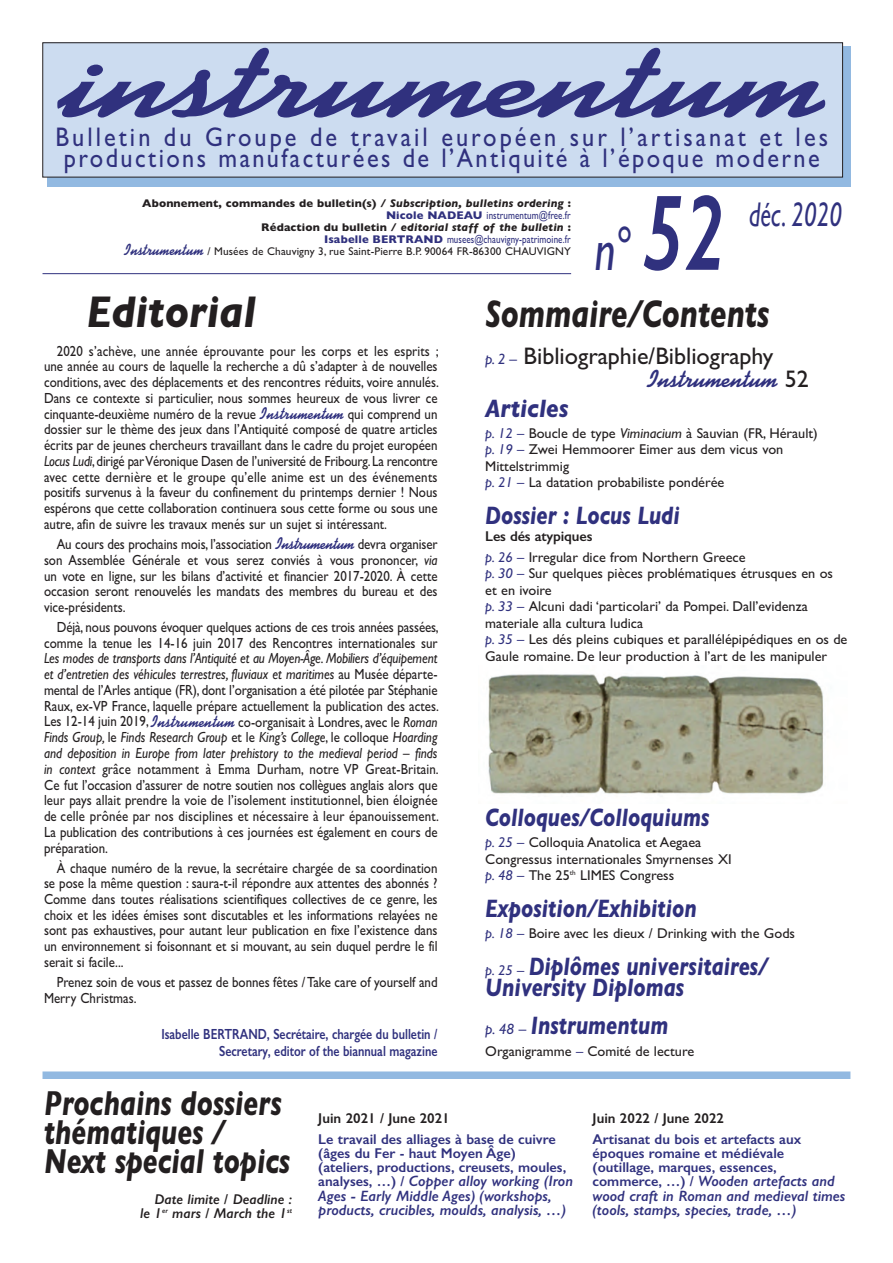
<style>
.page{position:relative;width:893px;height:1263px;background:#fff}
.page>*{position:absolute;margin:0;border:0;box-sizing:border-box;transform-origin:0 0}
.t1{font:700 100.5px "Kaufmann";color:#30317e;scale:1.45 1}
.t2{font:italic 60px "Gill Sans";color:#30317e;scale:.75 1}
.t3{font:italic 700 45px "Gill Sans";color:#231f20;scale:.9 1}
.t4{font:italic 700 39px "Gill Sans";color:#231f20;scale:.77 1}
.t5{font:italic 700 35.1px/28.8px "Gill Sans";color:#231f20;scale:.77 1}
.t6{font:italic 34.5px "Gill Sans";color:#30317e;scale:.7 1}
.t7{font:27px "Gill Sans";letter-spacing:.1em;color:#30317e;scale:.9 1}
.t8{font:27px "Gill Sans";letter-spacing:.125em;color:#30317e;scale:.9 1}
.t9{font:italic 700 25.5px/20.7px "Gill Sans";color:#30317e;scale:.8 1}
.t10{font:italic 700 25.5px "Gill Sans";color:#30317e;scale:.9 1}
.t11{font:24px "Gill Sans";color:#231f20}
.t12{font:700 24px "Kaufmann";color:#30317e}
.t13{font:italic 600 15px/14.2px "Gill Sans";color:#30317e}
.t14{font:14.7px/15.8px "Gill Sans";color:#231f20;text-align:justify;scale:.88 1}
.t15{font:600 14.7px/16.5px "Gill Sans";color:#30317e;text-align:right;scale:.8 1}
.t16{font:14.25px/16.5px "Gill Sans";color:#231f20}
.t17{font:600 14.25px/14.2px "Gill Sans";color:#30317e}
.t18{font:italic 600 14.25px/14.2px "Gill Sans";color:#231f20;text-align:right}
.t19{font:600 14.25px "Gill Sans";color:#231f20}
.t20{font:11.25px/12px "Gill Sans";letter-spacing:.01em;color:#231f20;text-align:right}
.s1{font-weight:700}
.s2{font-weight:700;font-style:italic}
.s3{font-weight:700;color:#30317e}
.s4{color:#30317e}
.s5{font-family:"Kaufmann";font-weight:700;font-size:15.75px;color:#30317e}
.s6{font-weight:600;font-size:108px}
.s7{font-family:"Kaufmann";font-weight:700;font-size:16.5px;color:#30317e}
.s8{font-style:italic}
.s9{font-style:italic;font-size:15px;color:#30317e}
.s10{font-family:"Gill Sans";font-weight:400;color:#231f20}
.s11{font-style:italic;color:#30317e}
.s12{font-weight:600}
.s13{font-weight:400;font-size:14.25px}
.s14{font-weight:400;font-size:15px}
.s15{font-style:normal;font-size:14.25px}
</style>
<div class="page">
<div style="left:47px;top:47px;width:803px;height:140px;background:#92b9e1"></div>
<div style="left:43px;top:43px;width:800px;height:134px;background:#ccdcf0"></div>
<hr style="left:43px;top:273px;width:528px;height:1px;background:#30317e">
<div style="left:43px;top:1071px;width:807px;height:8px;background:#92b9e1"></div>
<img style="left:488px;top:674px;width:336px;height:120px">
<h1 class="t1" style="left:61px;top:47px;width:528px">instrumentum</h1>
<h3 class="t7" style="left:64px;top:142px;width:841px">productions manufacturées de l’Antiquité à l’époque moderne</h3>
<p class="t20" style="left:124px;top:198px;width:448px"><span class="s1">Abonnement, commandes de bulletin(s) /</span> <span class="s2">Subscription, bulletins ordering</span> <span class="s1">:<br></span><span class="s3">Nicole NADEAU</span> <span class="s4">instrumentum@free.fr<br></span><span class="s1">Rédaction du bulletin /</span> <span class="s2">editorial staff of the bulletin</span> <span class="s1">:<br></span><span class="s3">Isabelle BERTRAND</span> <span class="s4">musees@chauvigny-patrimoine.fr<br></span><span class="s5">Instrumentum</span> / Musées de Chauvigny 3, rue Saint-Pierre B.P. 90064 FR-86300 CHAuVIGNy</p>
<h3 class="t8" style="left:56px;top:121px;width:860px">Bulletin du Groupe de travail européen sur l’artisanat et les</h3>
<h2 class="t2" style="left:595px;top:214px;width:178px">n° <span class="s6">52</span></h2>
<h3 class="t6" style="left:749px;top:194px;width:134px">déc. 2020</h3>
<h3 class="t3" style="left:87px;top:285px;width:190px">Editorial</h3>
<p class="t14" style="left:44px;top:343px;width:450px;text-indent:13px">2020 s’achève, une année éprouvante pour les corps et les esprits ; une année au cours de laquelle la recherche a dû s’adapter à de nouvelles conditions, avec des déplacements et des rencontres réduits, voire annulés.<br>Dans ce contexte si particulier, nous sommes heureux de vous livrer ce cinquante-deuxième numéro de la revue <span class="s7">Instrumentum</span> qui comprend un dossier sur le thème des jeux dans l’Antiquité composé de quatre articles écrits par de jeunes chercheurs travaillant dans le cadre du projet européen <span class="s8">Locus Ludi</span>, dirigé par Véronique Dasen de l’université de Fribourg. La rencontre avec cette dernière et le groupe qu’elle anime est un des événements positifs survenus à la faveur du confinement du printemps dernier ! Nous espérons que cette collaboration continuera sous cette forme ou sous une autre, afin de suivre les travaux menés sur un sujet si intéressant.</p>
<p class="t14" style="left:44px;top:536px;width:449px;text-indent:13px">Au cours des prochains mois, l’association <span class="s7">Instrumentum</span> devra organiser son Assemblée Générale et vous serez conviés à vous prononcer, <span class="s8">via </span>un vote en ligne, sur les bilans d’activité et financier 2017-2020. À cette occasion seront renouvelés les mandats des membres du bureau et des vice-présidents.</p>
<p class="t14" style="left:44px;top:619px;width:450px;text-align:right">Déjà, nous pouvons évoquer quelques actions de ces trois années passées, comme la tenue les 14-16 juin 2017 des Rencontres internationales sur</p>
<p class="t14" style="left:44px;top:650px;width:450px"><span class="s8">Les modes de transports dans l’Antiquité et au Moyen-Âge. Mobiliers d’équipement et d’entretien des véhicules terrestres, fluviaux et maritimes</span> au Musée départe&shy;mental de l’Arles antique (FR), dont l’organisation a été pilotée par Stéphanie Raux, ex-VP France, laquelle prépare actuellement la publication des actes.<br>Les 12-14 juin 2019, <span class="s7">Instrumentum</span> co-organisait à Londres, avec le <span class="s8">Roman Finds Group,</span> le <span class="s8">Finds Research Group</span> et le <span class="s8">King’s College</span>, le colloque <span class="s8">Hoarding and deposition in Europe from later prehistory to the medieval period – finds in context</span> grâce notamment à Emma Durham, notre VP Great-Britain.<br>Ce fut l’occasion d’assurer de notre soutien nos collègues anglais alo rs que leur pays allait prendre la voie de l’isolement institutionnel, bien éloignée de celle prônée par nos disciplines et nécessaire à leur épanouissement.<br>La publication des contributions à ces journées est également en cours de préparation.</p>
<p class="t14" style="left:44px;top:859px;width:449px;text-indent:13px">À chaque numéro de la revue, la secrétaire chargée de sa coordination se pose la même question : saura-t-il répondre aux attentes des abonnés ?<br>Comme dans toutes réalisations scientifiques collectives de ce genre, les choix et les idées émises sont discutables et les informations relayées ne sont pas exhaustives, pour autant leur publication en fixe l’existence dans un environnement si foisonnant et si mouvant, au sein duquel perdre le fil serait si facile...</p>
<p class="t14" style="left:44px;top:974px;width:449px;text-indent:13px">Prenez soin de vous et passez de bonnes fêtes / Take care of yourself and<br>Merry Christmas.</p>
<p class="t15" style="left:161px;top:1026px;width:347px">Isabelle BertrAnd, Secrétaire, chargée du bulletin /<br>Secretary, editor of the biannual magazine</p>
<h3 class="t4" style="left:485px;top:291px;width:371px">Sommaire/Contents</h3>
<h3 class="t11" style="left:485px;top:342px;width:290px"><span class="s9">p. 2 –</span> Bibliographie/Bibliography</h3>
<h3 class="t12" style="left:647px;top:370px;width:163px">Instrumentum <span class="s10">52</span></h3>
<h3 class="t10" style="left:485px;top:393px;width:94px">Articles</h3>
<p class="t16" style="left:485px;top:424px;width:334px"><span class="s11">p. 12 –</span> Boucle de type <span class="s8">Viminacium</span> à Sauvian (FR, Hérault) <span class="s11">p. 19 –</span> Zwei Hemmoorer Eimer aus dem vicus von Mittelstrimmig<br><span class="s11">p. 21 –</span> La datation probabiliste pondérée</p>
<h3 class="t9" style="left:485px;top:505px;width:245px">Dossier : Locus Ludi</h3>
<p class="t16" style="left:485px;top:526px;width:262px;line-height:20.7px"><span class="s12">Les dés atypiques<br></span><span class="s11">p. 26 –</span> Irregular dice from Northern Greece</p>
<p class="t16" style="left:485px;top:565px;width:364px"><span class="s11">p. 30 –</span> Sur quelques pièces problématiques étrusques en os et en ivoire<br><span class="s11">p. 33 –</span> Alcuni dadi ‘particolari’ da Pompei. Dall’evidenza materiale alla cultura ludica<br><span class="s11">p. 35 –</span> Les dés pleins cubiques et parallélépipédiques en os de Gaule romaine. De leur production à l’art de les manipuler</p>
<h3 class="t9" style="left:485px;top:807px;width:282px">Colloques/Colloquiums</h3>
<p class="t16" style="left:485px;top:834px;width:248px"><span class="s11">p. 25 –</span> Colloquia Anatolica et Aegaea<br>Congressus internationales Smyrnenses XI <span class="s11">p. 48 –</span> The 25<sup>th</sup> LIMES Congress</p>
<h3 class="t9" style="left:485px;top:898px;width:266px">Exposition/Exhibition</h3>
<p class="t16" style="left:485px;top:925px;width:311px"><span class="s11">p. 18 –</span> Boire avec les dieux / Drinking with the Gods</p>
<h3 class="t9" style="left:485px;top:956px;width:355px"><span class="s13">p. 25 –</span> Diplômes universitaires/<br>University Diplomas</h3>
<h3 class="t9" style="left:485px;top:1015px;width:230px"><span class="s14">p. 48 –</span> Instrumentum</h3>
<p class="t16" style="left:485px;top:1042px;width:210px">Organigramme <span class="s4">–</span> Comité de lecture</p>
<h3 class="t5" style="left:44px;top:1088px;width:321px">Prochains dossiers thématiques /<br>Next special topics</h3>
<p class="t18" style="left:140px;top:1192px;width:154px">Date limite / Deadline :<br>le 1<sup>er</sup> mars / March the 1<sup>st</sup></p>
<p class="t19" style="left:318px;top:1110px;width:133px">Juin 2021 / June 2021</p>
<p class="t17" style="left:318px;top:1131px;width:249px">Le travail des alliages à base de cuivre (âges du Fer - haut Moyen Âge) (ateliers, productions, creusets, moules,</p>
<p class="t13" style="left:318px;top:1174px;width:256px"><span class="s15">analyses, …) /</span> Copper alloy working (Iron<br>Ages - Early Middle Ages) (workshops, products, crucibles, moulds, analysis, …)</p>
<p class="t19" style="left:593px;top:1110px;width:133px">Juin 2022 / June 2022</p>
<p class="t17" style="left:593px;top:1131px;width:210px">Artisanat du bois et artefacts aux époques romaine et médiévale (outillage, marques, essences,</p>
<p class="t13" style="left:593px;top:1174px;width:254px"><span class="s15">commerce, …) /</span> Wooden artefacts and wood craft in Roman and medieval times (tools, stamps, species, trade, …)</p>
</div>
